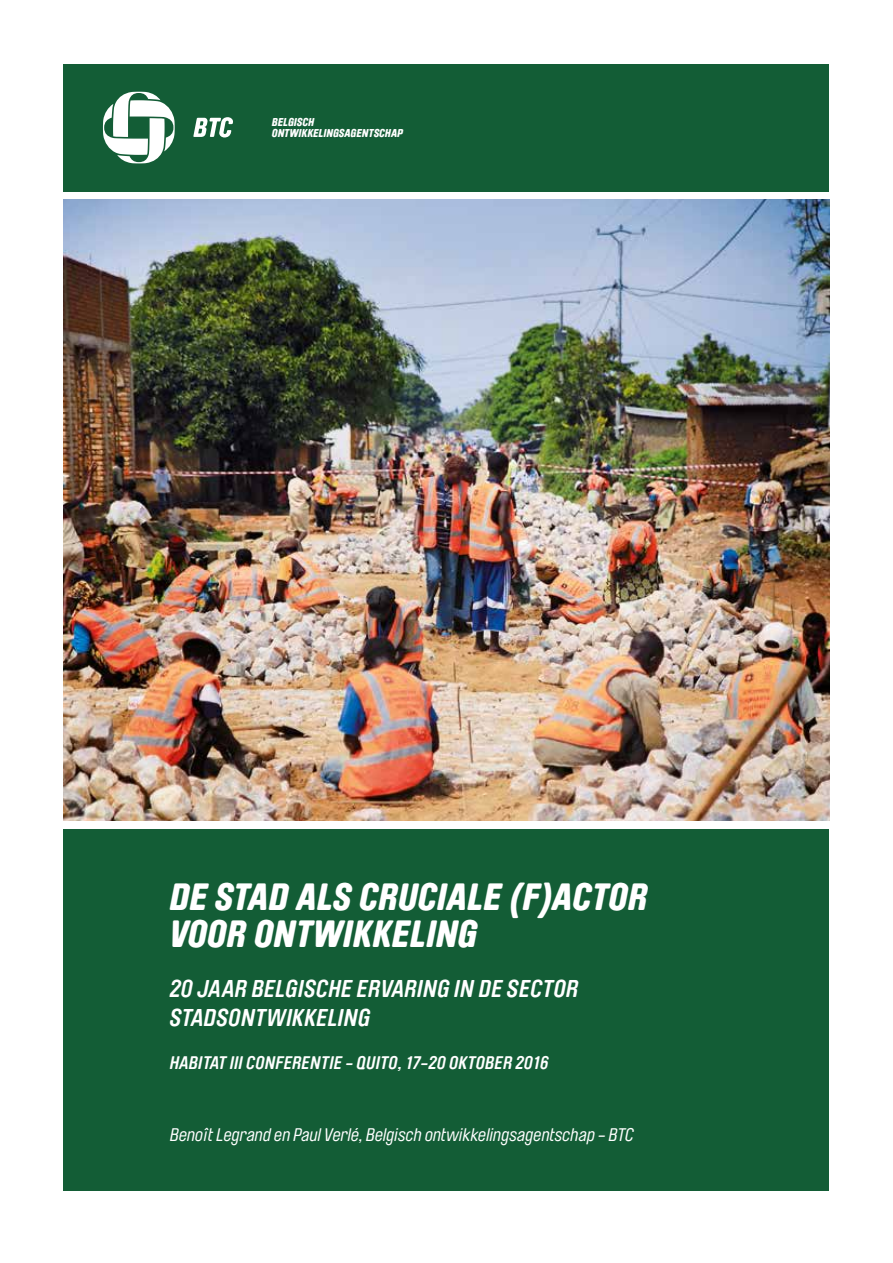
<style>
.page{position:relative;width:893px;height:1263px;background:#fff}
.page>*{position:absolute;margin:0;border:0;box-sizing:border-box;transform-origin:0 0}
.t1{font:italic 900 37.5px/37.5px "Brauer Neue Std";letter-spacing:.015em;color:#fff}
.t2{font:italic 700 24px/28.8px "Brauer Neue Std";letter-spacing:.015em;color:#fff}
.t3{font:italic 18px "Brauer Neue Std";color:#fff}
.t4{font:italic 700 18px "Brauer Neue Std";letter-spacing:.015em;color:#fff}
.t5{font:italic 900 11.25px/11.2px "Brauer Neue Std";letter-spacing:.015em;color:#fff}
</style>
<div class="page">
<img style="left:64px;top:200px;width:765px;height:621px">
<div style="left:64px;top:829px;width:765px;height:362px;background:#135d36"></div>
<div style="left:64px;top:64px;width:765px;height:127px;background:#135d36"></div>
<svg style="left:193px;top:117px;width:40px;height:20px"></svg>
<svg style="left:103px;top:92px;width:72px;height:71px"></svg>
<p class="t5" style="left:272px;top:116px;width:132px">BELGISCH<br>ONTWIKKELINGSAGENTSCHAP</p>
<h1 class="t1" style="left:170px;top:878px;width:479px">DE STAD ALS CRUCIALE (F)ACTOR<br>VOOR ONTWIKKELING</h1>
<h2 class="t2" style="left:170px;top:974px;width:410px">20 JAAR BELGISCHE ERVARING IN DE SECTOR<br>STADSONTWIKKELING</h2>
<p class="t4" style="left:170px;top:1052px;width:380px">HABITAT III CONFERENTIE - QUITO, 17-20 OKTOBER 2016</p>
<p class="t3" style="left:170px;top:1124px;width:465px">Benoît Legrand en Paul Verlé, Belgisch ontwikkelingsagentschap - BTC</p>
</div>
